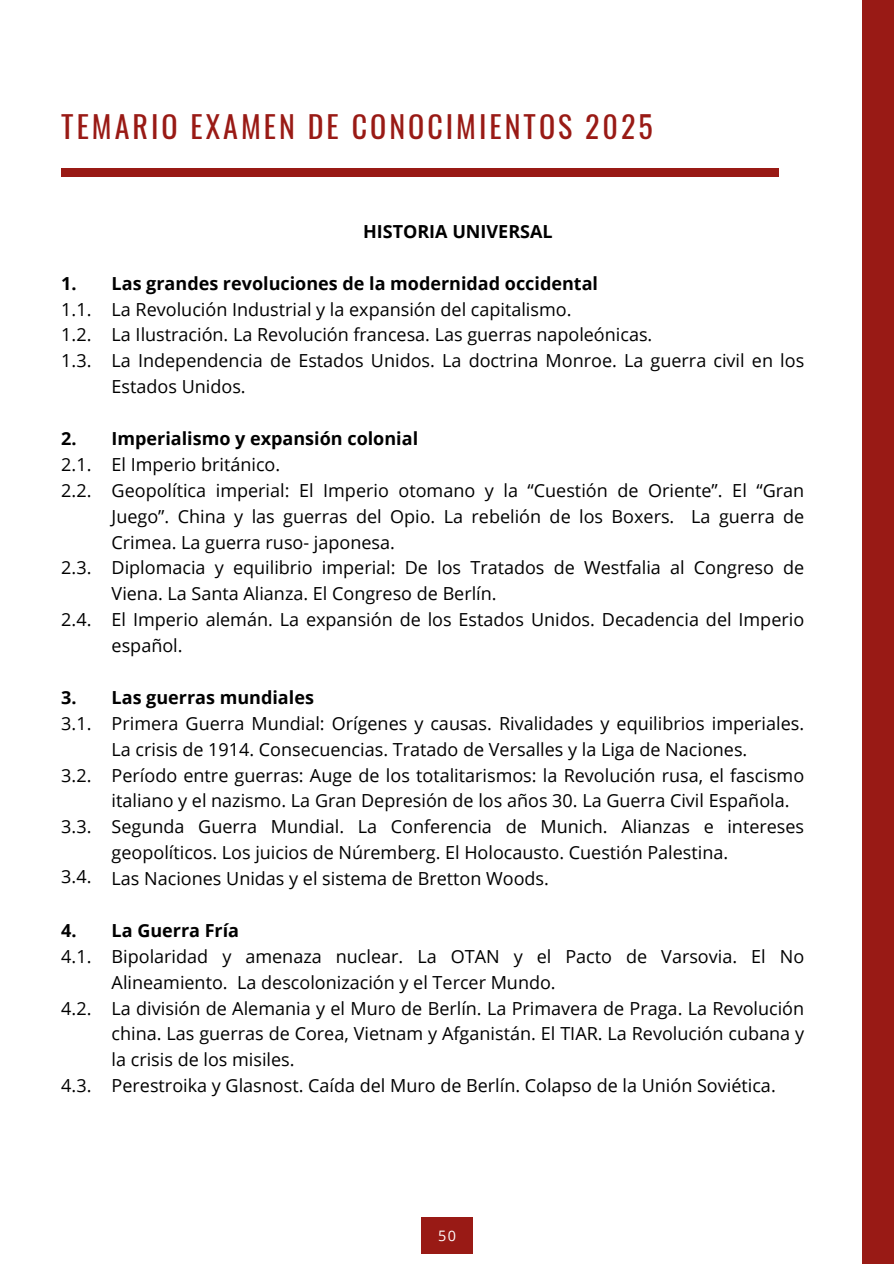
<style>
.page{position:relative;width:894px;height:1264px;background:#fff}
.page>*{position:absolute;margin:0;border:0;box-sizing:border-box;transform-origin:0 0}
.t1{font:30px "Oswald";letter-spacing:.1em;color:#991a15}
.t2{font:18px/25.8px "Open Sans";color:#000}
.t3{font:700 18px "Open Sans";color:#000}
.t4{font:14.4px "Open Sans";color:#fff}
</style>
<div class="page">
<div style="left:421px;top:1217px;width:51px;height:36px;background:#991a15"></div>
<div style="left:61px;top:168px;width:717px;height:8px;background:#991a15"></div>
<div style="left:862px;top:0;width:31px;height:1263px;background:#991a15"></div>
<p class="t1" style="left:61px;top:103px;width:592px">TEMARIO EXAMEN DE CONOCIMIENTOS 2025</p>
<p class="t3" style="left:61px;top:270px;width:17px">1.</p>
<p class="t2" style="left:61px;top:296px;width:32px">1.1.</p>
<p class="t2" style="left:61px;top:321px;width:32px">1.2.</p>
<p class="t2" style="left:61px;top:347px;width:32px">1.3.</p>
<p class="t3" style="left:61px;top:426px;width:17px">2.</p>
<p class="t2" style="left:61px;top:451px;width:32px">2.1.</p>
<p class="t2" style="left:61px;top:477px;width:32px">2.2.</p>
<p class="t2" style="left:61px;top:554px;width:32px">2.3.</p>
<p class="t2" style="left:61px;top:606px;width:32px">2.4.</p>
<p class="t3" style="left:61px;top:684px;width:17px">3.</p>
<p class="t2" style="left:61px;top:710px;width:32px">3.1.</p>
<p class="t2" style="left:61px;top:761px;width:32px">3.2.</p>
<p class="t2" style="left:61px;top:813px;width:32px">3.3.</p>
<p class="t2" style="left:61px;top:863px;width:32px">3.4.</p>
<p class="t3" style="left:61px;top:917px;width:17px">4.</p>
<p class="t2" style="left:61px;top:942px;width:32px">4.1.</p>
<p class="t2" style="left:61px;top:994px;width:32px">4.2.</p>
<p class="t2" style="left:61px;top:1072px;width:32px">4.3.</p>
<p class="t3" style="left:363px;top:219px;width:191px">HISTORIA UNIVERSAL</p>
<p class="t3" style="left:112px;top:270px;width:488px">Las grandes revoluciones de la modernidad occidental</p>
<p class="t2" style="left:112px;top:296px;width:461px">La Revolución Industrial y la expansión del capitalismo.</p>
<p class="t2" style="left:112px;top:321px;width:542px">La Ilustración. La Revolución francesa. Las guerras napoleónicas.</p>
<p class="t2" style="left:112px;top:347px;width:694px">La Independencia de Estados Unidos. La doctrina Monroe. La guerra civil en los<br>Estados Unidos.</p>
<p class="t3" style="left:112px;top:426px;width:308px">Imperialismo y expansión colonial</p>
<p class="t2" style="left:112px;top:451px;width:170px">El Imperio británico.</p>
<p class="t2" style="left:112px;top:477px;width:694px;text-align:justify">Geopolítica imperial: El Imperio otomano y la “Cuestión de Oriente”. El “Gran Juego”. China y las guerras del Opio. La rebelión de los Boxers. La guerra de Crimea. La guerra ruso- japonesa.</p>
<p class="t2" style="left:112px;top:554px;width:694px">Diplomacia y equilibrio imperial: De los Tratados de Westfalia al Congreso de<br>Viena. La Santa Alianza. El Congreso de Berlín.</p>
<p class="t2" style="left:112px;top:606px;width:694px">El Imperio alemán. La expansión de los Estados Unidos. Decadencia del Imperio español.</p>
<p class="t3" style="left:112px;top:684px;width:204px">Las guerras mundiales</p>
<p class="t2" style="left:112px;top:710px;width:693px">Primera Guerra Mundial: Orígenes y causas. Rivalidades y equilibrios imperiales.<br>La crisis de 1914. Consecuencias. Tratado de Versalles y la Liga de Naciones.</p>
<p class="t2" style="left:112px;top:761px;width:694px">Período entre guerras: Auge de los totalitarismos: la Revolución rusa, el fascismo italiano y el nazismo. La Gran Depresión de los años 30. La Guerra Civil Española.</p>
<p class="t2" style="left:112px;top:813px;width:694px">Segunda Guerra Mundial. La Conferencia de Munich. Alianzas e intereses geopolíticos. Los juicios de Núremberg. El Holocausto. Cuestión Palestina.</p>
<p class="t2" style="left:112px;top:865px;width:438px">Las Naciones Unidas y el sistema de Bretton Woods.</p>
<p class="t3" style="left:112px;top:917px;width:129px">La Guerra Fría</p>
<p class="t2" style="left:112px;top:942px;width:694px">Bipolaridad y amenaza nuclear. La OTAN y el Pacto de Varsovia. El No<br>Alineamiento. La descolonización y el Tercer Mundo.</p>
<p class="t2" style="left:112px;top:994px;width:694px;text-align:justify">La división de Alemania y el Muro de Berlín. La Primavera de Praga. La Revolución china. Las guerras de Corea, Vietnam y Afganistán. El TIAR. La Revolución cubana y la crisis de los misiles.</p>
<h2 class="t2" style="left:112px;top:1072px;width:665px">Perestroika y Glasnost. Caída del Muro de Berlín. Colapso de la Unión Soviética.</h2>
<h1 class="t4" style="left:438px;top:1225px;width:19px">50</h1>
</div>
